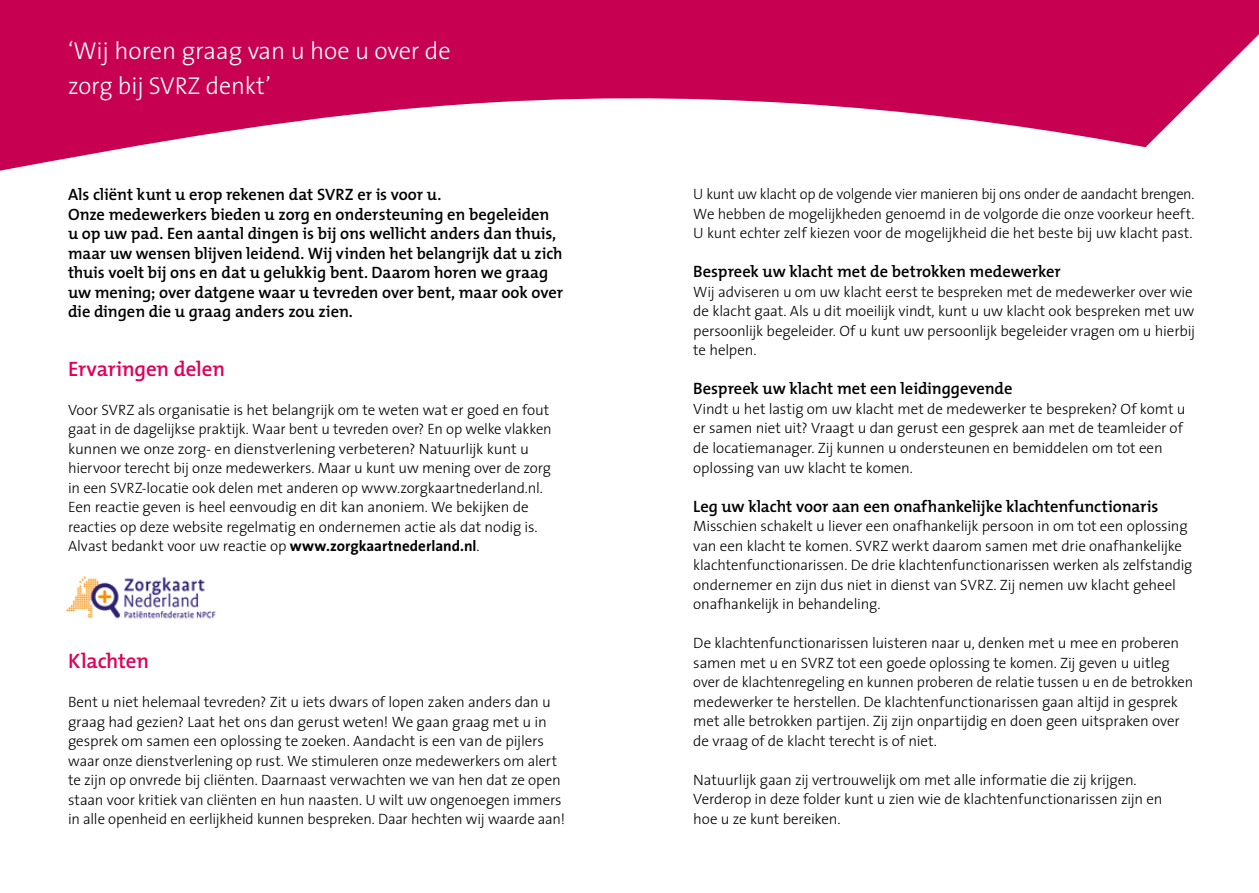
<style>
.page{position:relative;width:1259px;height:893px;background:#fff}
.page>*{position:absolute;margin:0;border:0;box-sizing:border-box;transform-origin:0 0}
.t1{font:300 24.45px/34.5px "The Sans";color:#fff}
.t2{font:600 21px "The Mix";letter-spacing:-.01em;color:#e0005b}
.t3{font:600 16.5px/19.5px "The Mix";letter-spacing:-.005em;color:#000}
.t4{font:300 15px/19.5px "The Sans";letter-spacing:-.01em;color:#000}
.s1{font-weight:700}
</style>
<div class="page">
<svg style="left:0;top:0;width:1259px;height:171px;fill:#c70051"></svg>
<img style="left:66px;top:576px;width:150px;height:43px">
<h1 class="t1" style="left:68px;top:34px;width:384px">‘Wij horen graag van u hoe u over de zorg bij SVRZ denkt’</h1>
<p class="t3" style="left:68px;top:184px;width:496px">Als cliënt kunt u erop rekenen dat SVRZ er is voor u.<br>Onze medewerkers bieden u zorg en ondersteuning en begeleiden u op uw pad. Een aantal dingen is bij ons wellicht anders dan thuis, maar uw wensen blijven leidend. Wij vinden het belangrijk dat u zich thuis voelt bij ons en dat u gelukkig bent. Daarom horen we graag uw mening; over datgene waar u tevreden over bent, maar ook over die dingen die u graag anders zou zien.</p>
<h2 class="t2" style="left:68px;top:351px;width:158px">Ervaringen delen</h2>
<p class="t4" style="left:68px;top:400px;width:485px">Voor SVRZ als organisatie is het belangrijk om te weten wat er goed en fout gaat in de dagelijkse praktijk. Waar bent u tevreden over? En op welke vlakken kunnen we onze zorg- en dienstverlening verbeteren? Natuurlijk kunt u hiervoor terecht bij onze medewerkers. Maar u kunt uw mening over de zorg in een SVRZ-locatie ook delen met anderen op www.zorgkaartnederland.nl.<br>Een reactie geven is heel eenvoudig en dit kan anoniem. We bekijken de reacties op deze website regelmatig en ondernemen actie als dat nodig is.<br>Alvast bedankt voor uw reactie op <span class="s1">www.zorgkaartnederland.nl</span>.</p>
<h2 class="t2" style="left:68px;top:644px;width:83px">Klachten</h2>
<p class="t4" style="left:68px;top:693px;width:498px">Bent u niet helemaal tevreden? Zit u iets dwars of lopen zaken anders dan u graag had gezien? Laat het ons dan gerust weten! We gaan graag met u in gesprek om samen een oplossing te zoeken. Aandacht is een van de pijlers waar onze dienstverlening op rust. We stimuleren onze medewerkers om alert te zijn op onvrede bij cliënten. Daarnaast verwachten we van hen dat ze open staan voor kritiek van cliënten en hun naasten. U wilt uw ongenoegen immers in alle openheid en eerlijkheid kunnen bespreken. Daar hechten wij waarde aan!</p>
<p class="t4" style="left:693px;top:185px;width:503px;text-align:justify">U kunt uw klacht op de volgende vier manieren bij ons onder de aandacht brengen.<br>We hebben de mogelijkheden genoemd in de volgorde die onze voorkeur heeft.<br>U kunt echter zelf kiezen voor de mogelijkheid die het beste bij uw klacht past.</p>
<p class="t3" style="left:693px;top:262px;width:369px">Bespreek uw klacht met de betrokken medewerker</p>
<p class="t4" style="left:693px;top:282px;width:503px">Wij adviseren u om uw klacht eerst te bespreken met de medewerker over wie de klacht gaat. Als u dit moeilijk vindt, kunt u uw klacht ook bespreken met uw persoonlijk begeleider. Of u kunt uw persoonlijk begeleider vragen om u hierbij te helpen.</p>
<p class="t3" style="left:693px;top:379px;width:321px">Bespreek uw klacht met een leidinggevende</p>
<p class="t4" style="left:693px;top:399px;width:494px">Vindt u het lastig om uw klacht met de medewerker te bespreken? Of komt u er samen niet uit? Vraagt u dan gerust een gesprek aan met de teamleider of de locatiemanager. Zij kunnen u ondersteunen en bemiddelen om tot een oplossing van uw klacht te komen.</p>
<p class="t3" style="left:693px;top:496px;width:467px">Leg uw klacht voor aan een onafhankelijke klachtenfunctionaris</p>
<p class="t4" style="left:693px;top:516px;width:500px">Misschien schakelt u liever een onafhankelijk persoon in om tot een oplossing van een klacht te komen. SVRZ werkt daarom samen met drie onafhankelijke klachtenfunctionarissen. De drie klachtenfunctionarissen werken als zelfstandig ondernemer en zijn dus niet in dienst van SVRZ. Zij nemen uw klacht geheel onafhankelijk in behandeling.</p>
<p class="t4" style="left:693px;top:633px;width:501px">De klachtenfunctionarissen luisteren naar u, denken met u mee en proberen samen met u en SVRZ tot een goede oplossing te komen. Zij geven u uitleg over de klachtenregeling en kunnen proberen de relatie tussen u en de betrokken medewerker te herstellen. De klachtenfunctionarissen gaan altijd in gesprek met alle betrokken partijen. Zij zijn onpartijdig en doen geen uitspraken over de vraag of de klacht terecht is of niet.</p>
<p class="t4" style="left:693px;top:770px;width:471px">Natuurlijk gaan zij vertrouwelijk om met alle informatie die zij krijgen.<br>Verderop in deze folder kunt u zien wie de klachtenfunctionarissen zijn en hoe u ze kunt bereiken.</p>
</div>
